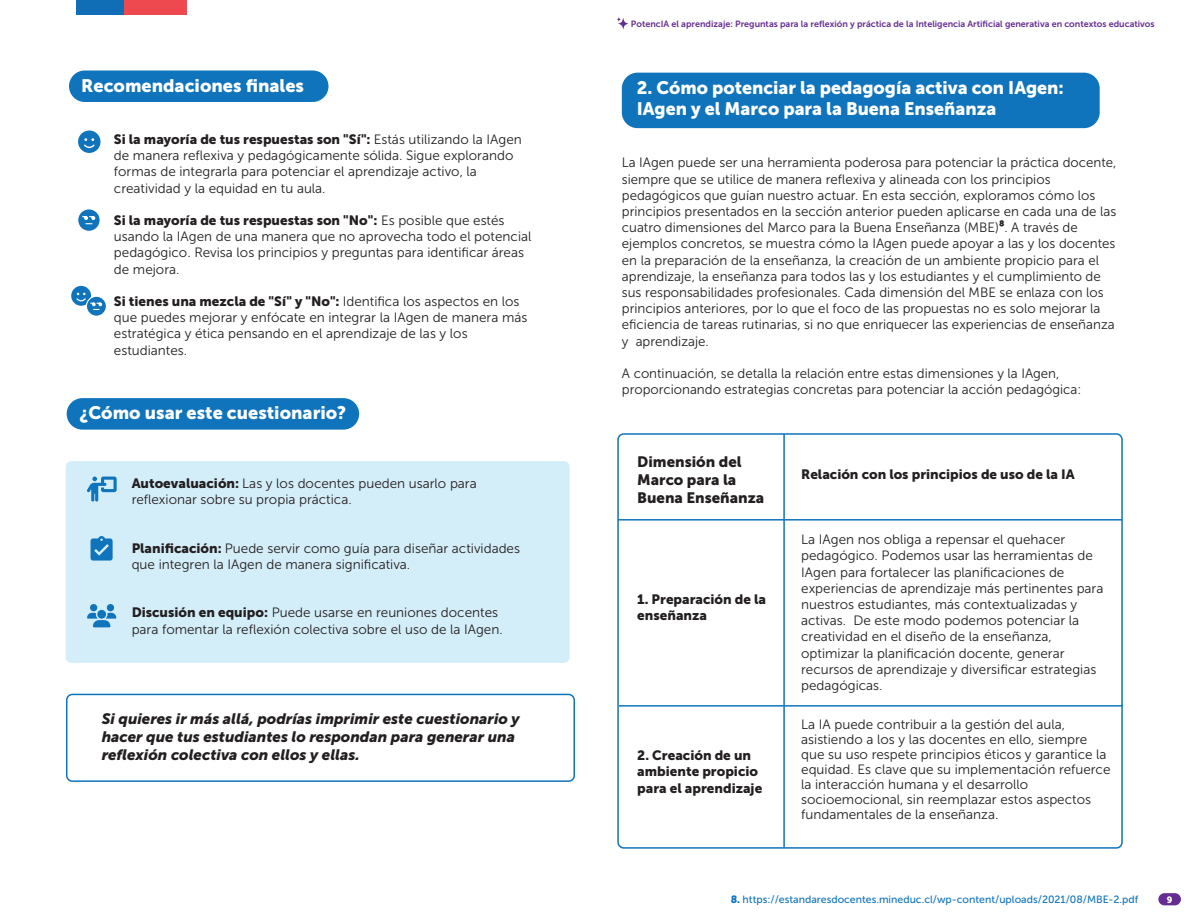
<style>
.page{position:relative;width:1188px;height:918px;background:#fff}
.page>*{position:absolute;margin:0;border:0;box-sizing:border-box;transform-origin:0 0}
.t1{font:18px/21.6px "Museo Sans 900";color:#fff}
.t2{font:italic 15px/18px "Museo Sans 900";color:#231f20}
.t3{font:15px/18px "Museo Sans 900";color:#231f20}
.t4{font:13.5px/16.2px "Museo Sans 300";color:#231f20}
.t5{font:13.5px/16.2px "Museo Sans 900";color:#231f20}
.t6{font:10.5px "Museo Sans 500";color:#1074bc}
.t7{font:9.15px "Museo Sans 900";color:#fff}
.t8{font:9px "Museo Sans 700";color:#652d91}
.s1{font-family:"Museo Sans 300"}
.s2{font-family:"Museo Sans 900"}
</style>
<div class="page">
<div style="left:66px;top:461px;width:504px;height:202px;background:#d4eef9;border-radius:6px"></div>
<div style="left:69px;top:70px;width:259px;height:32px;background:#1074bc;border-radius:16px"></div>
<svg style="left:87px;top:604px;width:29px;height:23px"></svg>
<svg style="left:91px;top:536px;width:22px;height:25px"></svg>
<svg style="left:87px;top:477px;width:30px;height:25px"></svg>
<div style="left:67px;top:398px;width:292px;height:32px;background:#1074bc;border-radius:16px"></div>
<div style="left:1158px;top:893px;width:23px;height:12px;background:#652d91;border-radius:6px"></div>
<div style="left:66px;top:694px;width:509px;height:88px;border:2px solid #1074bc;border-radius:6px"></div>
<svg style="left:77px;top:209px;width:23px;height:23px"></svg>
<svg style="left:78px;top:131px;width:23px;height:22px"></svg>
<div style="left:617px;top:433px;width:506px;height:416px;border:2px solid #1074bc;border-radius:6px"></div>
<hr style="left:618px;top:519px;width:504px;height:2px;background:#1074bc">
<hr style="left:619px;top:705px;width:504px;height:2px;background:#1074bc">
<hr style="left:783px;top:434px;width:2px;height:414px;background:#1074bc">
<svg style="left:71px;top:286px;width:36px;height:31px"></svg>
<div style="left:77px;top:0;width:47px;height:15px;background:#106eb7"></div>
<div style="left:124px;top:0;width:62px;height:15px;background:#ef4950"></div>
<svg style="left:617px;top:17px;width:11px;height:12px"></svg>
<div style="left:622px;top:73px;width:478px;height:55px;background:#1074bc;border-radius:16px"></div>
<h1 class="t1" style="left:81px;top:75px;width:224px">Recomendaciones finales</h1>
<p class="t5" style="left:114px;top:131px;width:409px">Si la mayoría de tus respuestas son "Sí": <span class="s1">Estás utilizando la IAgen</span></p>
<p class="t4" style="left:114px;top:147px;width:401px">de manera reflexiva y pedagógicamente sólida. Sigue explorando formas de integrarla para potenciar el aprendizaje activo, la creatividad y la equidad en tu aula.</p>
<p class="t5" style="left:114px;top:212px;width:392px">Si la mayoría de tus respuestas son "No": <span class="s1">Es posible que estés</span></p>
<p class="t4" style="left:114px;top:228px;width:419px">usando la IAgen de una manera que no aprovecha todo el potencial pedagógico. Revisa los principios y preguntas para identificar áreas de mejora.</p>
<p class="t5" style="left:114px;top:293px;width:407px">Si tienes una mezcla de "Sí" y "No": <span class="s1">Identifica los aspectos en los</span></p>
<p class="t4" style="left:114px;top:309px;width:415px">que puedes mejorar y enfócate en integrar la IAgen de manera más estratégica y ética pensando en el aprendizaje de las y los estudiantes.</p>
<h1 class="t1" style="left:80px;top:402px;width:268px">¿Cómo usar este cuestionario?</h1>
<p class="t4" style="left:132px;top:475px;width:347px"><span class="s2">Autoevaluación:</span> Las y los docentes pueden usarlo para reflexionar sobre su propia práctica.</p>
<p class="t4" style="left:132px;top:540px;width:390px"><span class="s2">Planificación:</span> Puede servir como guía para diseñar actividades que integren la IAgen de manera significativa.</p>
<p class="t4" style="left:132px;top:605px;width:373px"><span class="s2">Discusión en equipo:</span> Puede usarse en reuniones docentes para fomentar la reflexión colectiva sobre el uso de la IAgen.</p>
<p class="t2" style="left:102px;top:709px;width:420px">Si quieres ir más allá, podrías imprimir este cuestionario y hacer que tus estudiantes lo respondan para generar una reflexión colectiva con ellos y ellas.</p>
<p class="t8" style="left:631px;top:19px;width:525px">PotencIA el aprendizaje: Preguntas para la reflexión y práctica de la Inteligencia Artificial generativa en contextos educativos</p>
<h1 class="t1" style="left:637px;top:76px;width:429px">2. Cómo potenciar la pedagogía activa con IAgen:<br>IAgen y el Marco para la Buena Enseñanza</h1>
<p class="t4" style="left:622px;top:155px;width:496px">La IAgen puede ser una herramienta poderosa para potenciar la práctica docente, siempre que se utilice de manera reflexiva y alineada con los principios pedagógicos que guían nuestro actuar. En esta sección, exploramos cómo los principios presentados en la sección anterior pueden aplicarse en cada una de las cuatro dimensiones del Marco para la Buena Enseñanza (MBE)<span class="s2">⁸</span>. A través de ejemplos concretos, se muestra cómo la IAgen puede apoyar a las y los docentes en la preparación de la enseñanza, la creación de un ambiente propicio para el aprendizaje, la enseñanza para todos las y los estudiantes y el cumplimiento de sus responsabilidades profesionales. Cada dimensión del MBE se enlaza con los principios anteriores, por lo que el foco de las propuestas no es solo mejorar la eficiencia de tareas rutinarias, si no que enriquecer las experiencias de enseñanza y aprendizaje.</p>
<p class="t4" style="left:622px;top:365px;width:461px">A continuación, se detalla la relación entre estas dimensiones y la IAgen, proporcionando estrategias concretas para potenciar la acción pedagógica:</p>
<p class="t3" style="left:637px;top:453px;width:129px">Dimensión del<br>Marco para la<br>Buena Enseñanza</p>
<p class="t5" style="left:637px;top:591px;width:130px">1. Preparación de la enseñanza</p>
<p class="t5" style="left:637px;top:747px;width:127px">2. Creación de un ambiente propicio para el aprendizaje</p>
<p class="t5" style="left:801px;top:467px;width:275px">Relación con los principios de uso de la IA</p>
<p class="t4" style="left:801px;top:532px;width:304px">La IAgen nos obliga a repensar el quehacer pedagógico. Podemos usar las herramientas de IAgen para fortalecer las planificaciones de experiencias de aprendizaje más pertinentes para nuestros estudiantes, más contextualizadas y activas. De este modo podemos potenciar la creatividad en el diseño de la enseñanza, optimizar la planificación docente, generar recursos de aprendizaje y diversificar estrategias pedagógicas.</p>
<p class="t4" style="left:801px;top:717px;width:311px;line-height:15px">La IA puede contribuir a la gestión del aula, asistiendo a los y las docentes en ello, siempre que su uso respete principios éticos y garantice la equidad. Es clave que su implementación refuerce la interacción humana y el desarrollo socioemocional, sin reemplazar estos aspectos fundamentales de la enseñanza.</p>
<p class="t6" style="left:731px;top:894px;width:409px"><span class="s2">8.</span> https://estandaresdocentes.mineduc.cl/wp-content/uploads/2021/08/MBE-2.pdf</p>
<p class="t7" style="left:1167px;top:894px;width:7px">9</p>
</div>
